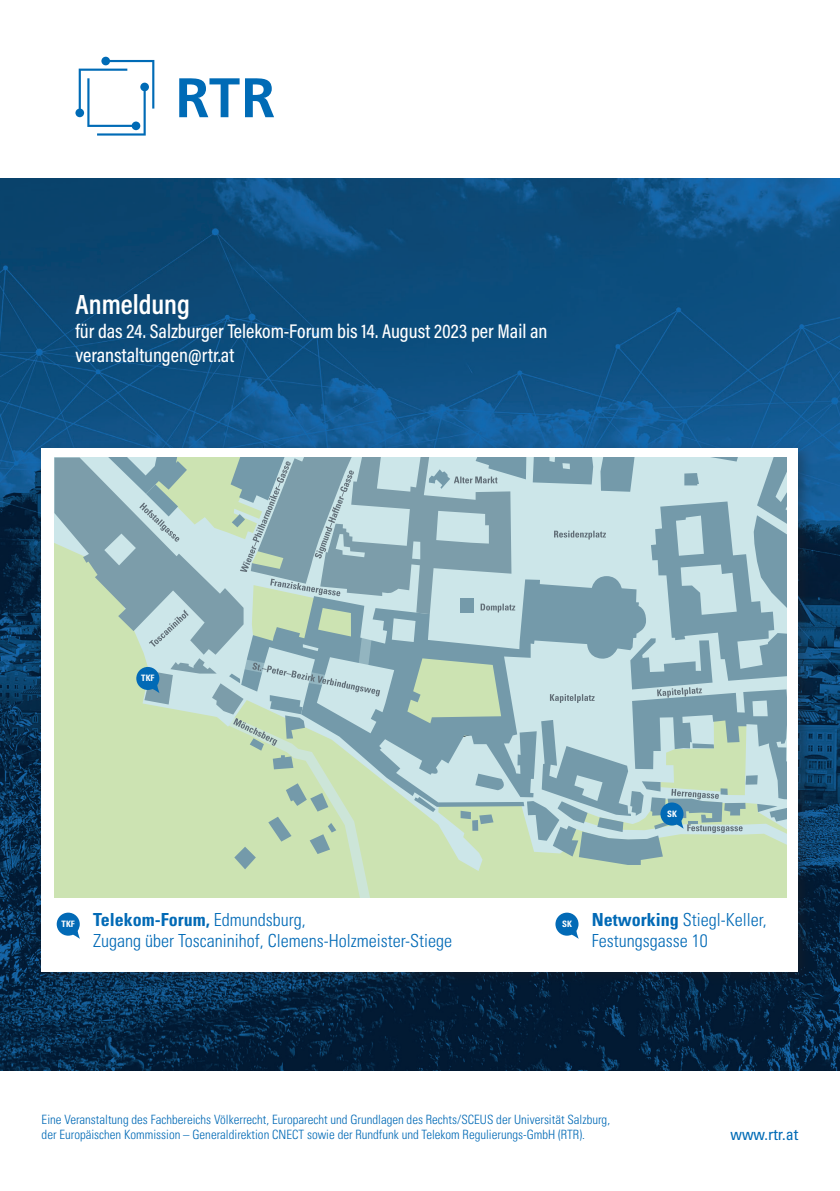
<style>
.page{position:relative;width:840px;height:1191px;background:#fff}
.page>*{position:absolute;margin:0;border:0;box-sizing:border-box;transform-origin:0 0}
.t1{font:600 28px "Acumin Pro Cond";color:#fff}
.t2{font:500 20px "Acumin Pro Cond";color:#fff}
.t3{font:300 condensed 18px "Univers LT Pro";color:#026ab6}
.t4{font:700 condensed 18px "Univers LT Pro";color:#026ab6}
.t5{font:condensed 16px "Univers LT Pro";color:#006bb6}
.Fliesstext{font:300 condensed 12.8px "Univers LT Pro";color:#026ab6}
.Fliesstext-2{font:700 condensed 8.8px "Univers LT Pro";color:#fff}
.s1{font-weight:300}
.s2{font-weight:700}
</style>
<div class="page">
<img style="left:0;top:178px;width:839px;height:892px">
<svg style="left:75px;top:57px;width:79px;height:79px"></svg>
<svg style="left:179px;top:78px;width:60px;height:39px"></svg>
<svg style="left:245px;top:78px;width:29px;height:39px"></svg>
<div style="left:35px;top:441px;width:777px;height:545px;background:#231f20;opacity:.35"></div>
<div style="left:42px;top:448px;width:755px;height:523px;background:#fff"></div>
<svg style="left:57px;top:912px;width:23px;height:27px"></svg>
<svg style="left:555px;top:912px;width:23px;height:27px"></svg>
<svg style="left:54px;top:457px;width:732px;height:440px;background:#afcbc0"></svg>
<p class="t1" style="left:75px;top:286px;width:116px">Anmeldung</p>
<p class="t2" style="left:75px;top:318px;width:473px">für das 24. Salzburger Telekom-Forum bis 14. August 2023 per Mail an</p>
<p class="t2" style="left:75px;top:342px;width:160px">veranstaltungen@rtr.at</p>
<p class="Fliesstext-2" style="left:141px;top:673px;width:15px">TKF</p>
<p class="Fliesstext-2" style="left:62px;top:919px;width:15px">TKF</p>
<p class="t4" style="left:93px;top:908px;width:214px">Telekom-Forum, <span class="s1">Edmundsburg,</span></p>
<p class="t3" style="left:93px;top:928px;width:360px">Zugang über Toscaninihof, Clemens-Holzmeister-Stiege</p>
<p class="Fliesstext-2" style="left:666px;top:808px;width:11px">SK</p>
<p class="Fliesstext-2" style="left:561px;top:919px;width:11px">SK</p>
<p class="t3" style="left:591px;top:907px;width:176px"><span class="s2">Networking</span> Stiegl-Keller,</p>
<p class="t3" style="left:591px;top:928px;width:117px">Festungsgasse 10</p>
<p class="Fliesstext" style="left:42px;top:1110px;width:569px">Eine Veranstaltung des Fachbereichs Völkerrecht, Europarecht und Grundlagen des Rechts/SCEUS der Universität Salzburg,</p>
<p class="Fliesstext" style="left:42px;top:1126px;width:544px">der Europäischen Kommission – Generaldirektion CNECT sowie der Rundfunk und Telekom Regulierungs-GmbH (RTR).</p>
<p class="t5" style="left:730px;top:1124px;width:69px">www.rtr.at</p>
</div>
